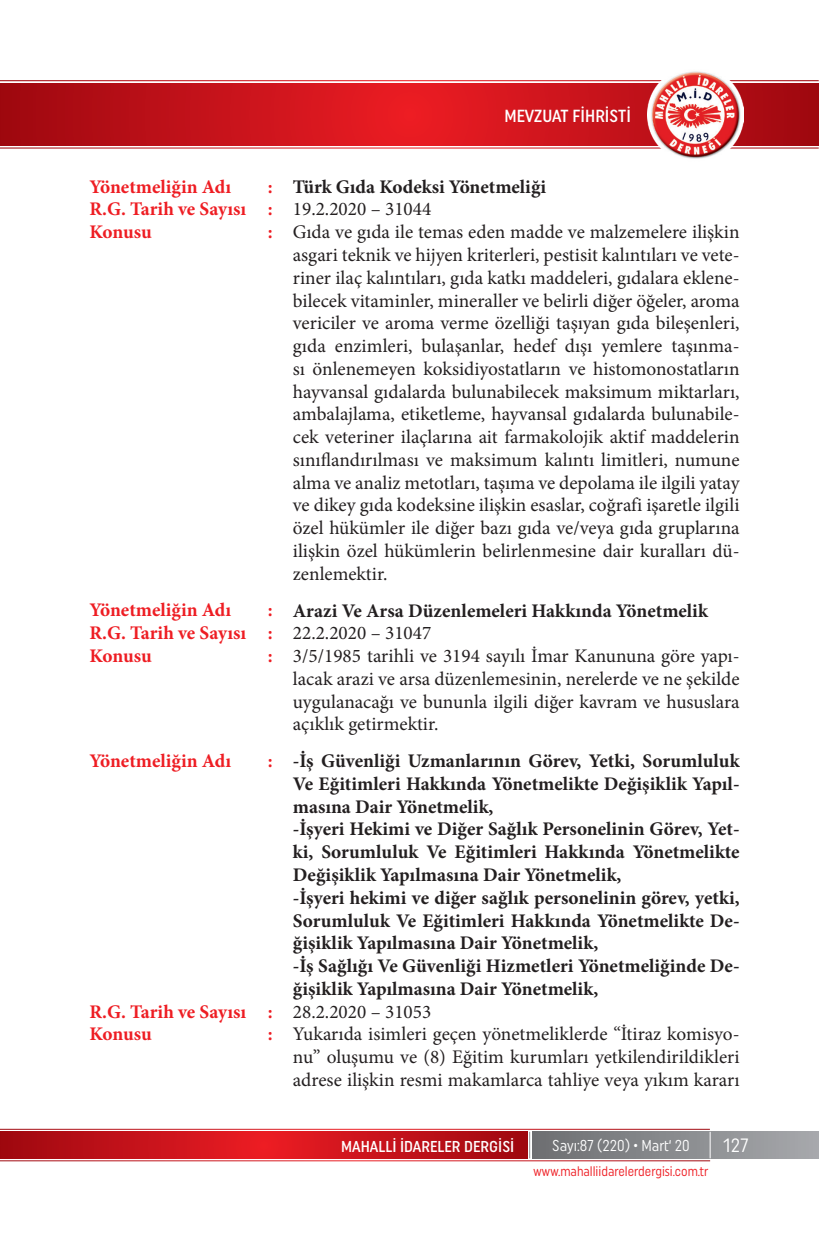
<style>
.page{position:relative;width:819px;height:1241px;background:#fff}
.page>*{position:absolute;margin:0;border:0;box-sizing:border-box;transform-origin:0 0}
.t1{font:19.25px/22.8px "Minion Pro";color:#231f20}
.t2{font:700 19.25px/22.8px "Minion Pro";color:#231f20}
.t3{font:700 19.25px/22.8px "Minion Pro";color:#ee1d23;text-align:justify}
.t4{font:19.25px "Uniform Condensed";color:#fff}
.t5{font:500 17.5px "Uniform Condensed";color:#fff}
.t6{font:500 15.75px "Uniform Condensed";color:#fff}
.t7{font:15.75px "Uniform Condensed";color:#fff;scale:.95 1}
.t8{font:13.83px "Uniform Condensed";color:#ee1d23;scale:.92 1}
</style>
<div class="page">
<svg style="left:0;top:83px;width:819px;height:62px;background:#c6121a"></svg>
<img style="left:647px;top:71px;width:96px;height:88px">
<div style="left:532px;top:1131px;width:287px;height:27px;background:linear-gradient(to right,#6d6f71,#a8a9ad)"></div>
<svg style="left:0;top:1131px;width:527px;height:27px;background:#c41219"></svg>
<svg style="left:529px;top:1131px;width:1px;height:27px"></svg>
<svg style="left:709px;top:1131px;width:1px;height:27px"></svg>
<p class="t5" style="left:504px;top:106px;width:128px">MEVZUAT FİHRİSTİ</p>
<p class="t3" style="left:89px;top:175px;width:143px">Yönetmeliğin Adı</p>
<p class="t3" style="left:89px;top:175px;width:185px;text-indent:179px">:<br>R.G. Tarih ve Sayısı :<br>Konusu</p>
<p class="t3" style="left:268px;top:220px;width:6px">:</p>
<p class="t3" style="left:89px;top:598px;width:143px">Yönetmeliğin Adı</p>
<p class="t3" style="left:89px;top:598px;width:185px;text-indent:179px">:<br>R.G. Tarih ve Sayısı :<br>Konusu</p>
<p class="t3" style="left:268px;top:644px;width:6px">:</p>
<p class="t3" style="left:89px;top:749px;width:143px">Yönetmeliğin Adı</p>
<p class="t3" style="left:268px;top:749px;width:6px">:</p>
<p class="t3" style="left:89px;top:999px;width:185px">R.G. Tarih ve Sayısı :<br>Konusu</p>
<p class="t3" style="left:268px;top:1022px;width:6px">:</p>
<p class="t2" style="left:293px;top:175px;width:255px">Türk Gıda Kodeksi Yönetmeliği</p>
<p class="t1" style="left:293px;top:198px;width:448px">19.2.2020 – 31044<br>Gıda ve gıda ile temas eden madde ve malzemelere ilişkin asgari teknik ve hijyen kriterleri, pestisit kalıntıları ve vete&shy;riner ilaç kalıntıları, gıda katkı maddeleri, gıdalara eklene&shy;bilecek vitaminler, mineraller ve belirli diğer öğeler, aroma vericiler ve aroma verme özelliği taşıyan gıda bileşenleri, gıda enzimleri, bulaşanlar, hedef dışı yemlere taşınma&shy;sı önlenemeyen koksidiyostatların ve histomonostatların hayvansal gıdalarda bulunabilecek maksimum miktarları, ambalajlama, etiketleme, hayvansal gıdalarda bulunabile&shy;cek veteriner ilaçlarına ait farmakolojik aktif maddelerin sınıflandırılması ve maksimum kalıntı limitleri, numune alma ve analiz metotları, taşıma ve depolama ile ilgili yatay ve dikey gıda kodeksine ilişkin esaslar, coğrafi işaretle ilgili özel hükümler ile diğer bazı gıda ve/veya gıda gruplarına ilişkin özel hükümlerin belirlenmesine dair kuralları dü&shy;zenlemektir.</p>
<p class="t2" style="left:293px;top:598px;width:416px">Arazi Ve Arsa Düzenlemeleri Hakkında Yönetmelik</p>
<p class="t1" style="left:293px;top:621px;width:448px">22.2.2020 – 31047<br>3/5/1985 tarihli ve 3194 sayılı İmar Kanununa göre yapı&shy;lacak arazi ve arsa düzenlemesinin, nerelerde ve ne şekilde uygulanacağı ve bununla ilgili diğer kavram ve hususlara açıklık getirmektir.</p>
<p class="t2" style="left:293px;top:749px;width:448px">-İş Güvenliği Uzmanlarının Görev, Yetki, Sorumluluk Ve Eğitimleri Hakkında Yönetmelikte Değişiklik Yapıl&shy;masına Dair Yönetmelik,<br>-İşyeri Hekimi ve Diğer Sağlık Personelinin Görev, Yet&shy;ki, Sorumluluk Ve Eğitimleri Hakkında Yönetmelikte Değişiklik Yapılmasına Dair Yönetmelik,<br>-İşyeri hekimi ve diğer sağlık personelinin görev, yetki, Sorumluluk Ve Eğitimleri Hakkında Yönetmelikte De&shy;ğişiklik Yapılmasına Dair Yönetmelik,<br>-İş Sağlığı Ve Güvenliği Hizmetleri Yönetmeliğinde De&shy;ğişiklik Yapılmasına Dair Yönetmelik,</p>
<p class="t1" style="left:293px;top:1000px;width:448px">28.2.2020 – 31053<br>Yukarıda isimleri geçen yönetmeliklerde “İtiraz komisyo&shy;nu” oluşumu ve (8) Eğitim kurumları yetkilendirildikleri adrese ilişkin resmi makamlarca tahliye veya yıkım kararı</p>
<p class="t6" style="left:341px;top:1136px;width:175px">MAHALLİ İDARELER DERGİSİ</p>
<p class="t7" style="left:552px;top:1136px;width:146px">Sayı:87 (220) • Mart‘ 20</p>
<p class="t4" style="left:723px;top:1133px;width:27px">127</p>
<p class="t8" style="left:533px;top:1162px;width:192px">www.mahalliidarelerdergisi.com.tr</p>
</div>
